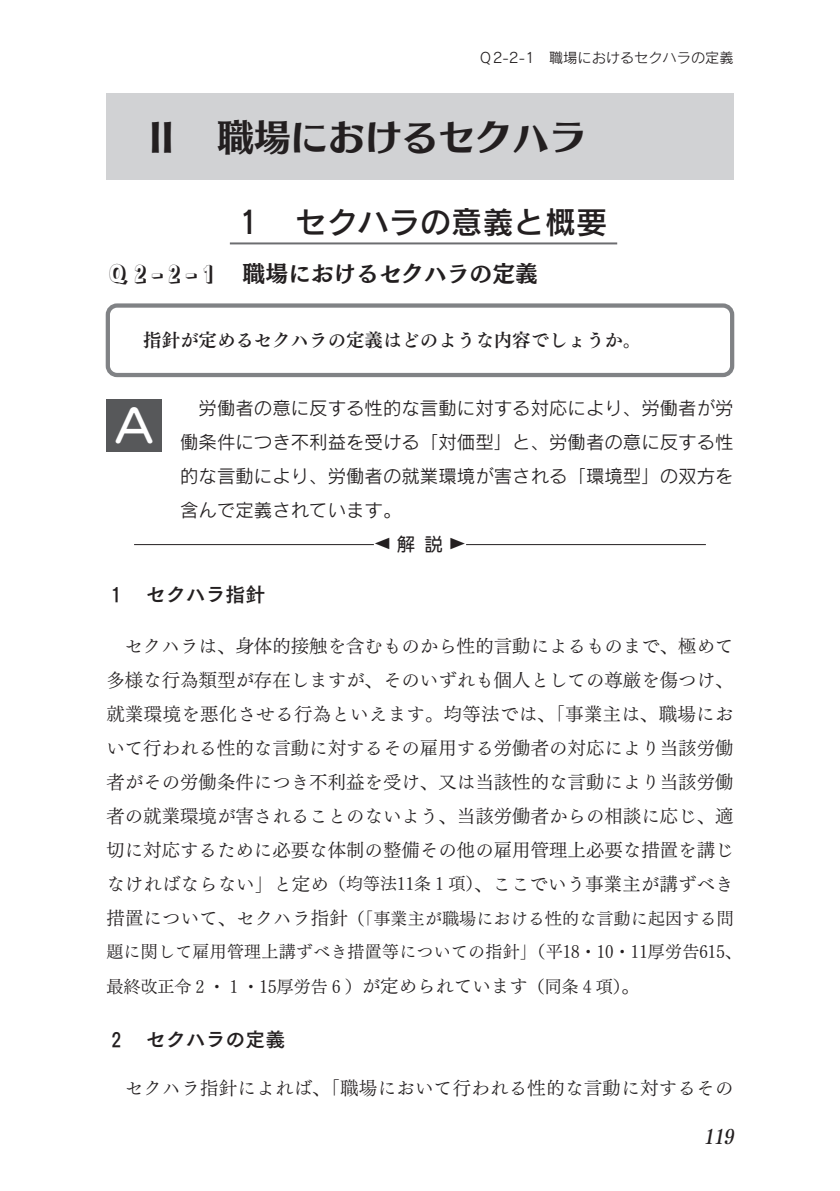
<style>
.page{position:relative;width:840px;height:1191px;background:#fff}
.page>*{position:absolute;margin:0;border:0;box-sizing:border-box;transform-origin:0 0}
.t1{font:45.4px "Seurat Pro N DB";color:#fff}
.t2{font:36.8px "Skip Pro N E";color:#231f20}
.t3{font:31.2px "Rodin Pro N DB";color:#231f20}
.t4{font:22.6px "Mode Min B Large Pro N B";color:#231f20}
.t5{font:22.6px "Rampart Std EB";color:#231f20}
.t6{font:19.8px "Tsuku Go Pro B";color:#231f20}
.t7{font:italic 19.8px "Tsuku Min Pr 5 N B";color:#231f20}
.t8{font:18.4px/34px "Tsuku Min Pr 6 N R";letter-spacing:.005em;color:#231f20;text-align:justify}
.t9{font:18.4px/34px "Rodin Pro N M";color:#231f20;text-align:justify}
.t10{font:18.4px "Tsuku Min Pr 6 N B";color:#231f20}
.t11{font:18.4px "Tsuku Min Pr 6 N R";letter-spacing:.005em;color:#231f20;scale:.7 1}
.t12{font:18.4px "Anito Std M";color:#231f20}
.t13{font:17px/34px "Tsuku Min Pr 6 N R";letter-spacing:.01em;color:#231f20}
.t14{font:14.2px "Rodin Pro N M";color:#231f20}
.s1{font-size:17px}
.s2{font-size:18.4px}
</style>
<div class="page">
<div style="left:106px;top:93px;width:627px;height:86px;background:#d1d2d4"></div>
<hr style="left:230px;top:242px;width:387px;height:2px;background:#6c6d70">
<div style="left:106px;top:303px;width:627px;height:74px;border:4px solid #808285;border-radius:9px"></div>
<hr style="left:134px;top:544px;width:239px;height:1px;background:#231f20">
<hr style="left:466px;top:544px;width:239px;height:1px;background:#231f20">
<div style="left:106px;top:399px;width:56px;height:52px;background:#57585a"></div>
<p class="t14" style="left:478px;top:48px;width:256px">Ｑ2-2-1　職場におけるセクハラの定義</p>
<h2 class="t2" style="left:143px;top:108px;width:444px">Ⅱ　職場におけるセクハラ</h2>
<h3 class="t3" style="left:240px;top:202px;width:368px">１　セクハラの意義と概要</h3>
<p class="t5" style="left:106px;top:258px;width:109px">Ｑ2-2-1</p>
<p class="t4" style="left:242px;top:254px;width:296px">職場におけるセクハラの定義</p>
<p class="t10" style="left:125px;top:323px;width:517px">　指針が定めるセクハラの定義はどのような内容でしょうか。</p>
<p class="t9" style="left:180px;top:390px;width:554px">　労働者の意に反する性的な言動に対する対応により、労働者が労働条件につき不利益を受ける「対価型」と、労働者の意に反する性的な言動により、労働者の就業環境が害される「環境型」の双方を含んで定義されています。</p>
<p class="t11" style="left:399px;top:537px;width:20px;rotate:90deg">▼</p>
<p class="t12" style="left:396px;top:532px;width:48px">解説</p>
<p class="t11" style="left:440px;top:550px;width:20px;rotate:-90deg">▼</p>
<p class="t6" style="left:111px;top:577px;width:155px">１　セクハラ指針</p>
<p class="t8" style="left:106px;top:627px;width:628px">　セクハラは、身体的接触を含むものから性的言動によるものまで、極めて多様な行為類型が存在しますが、そのいずれも個人としての尊厳を傷つけ、就業環境を悪化させる行為といえます。均等法では、「事業主は、職場において行われる性的な言動に対するその雇用する労働者の対応により当該労働者がその労働条件につき不利益を受け、又は当該性的な言動により当該労働者の就業環境が害されることのないよう、当該労働者からの相談に応じ、適切に対応するために必要な体制の整備その他の雇用管理上必要な措置を講じなければならない」と定め<span class="s1">（均等法11条１項）</span>、ここでいう事業主が講ずべき</p>
<p class="t13" style="left:106px;top:899px;width:636px"><span class="s2">措置について、セクハラ指針</span>（「事業主が職場における性的な言動に起因する問題に関して雇用管理上講ずべき措置等についての指針」（平18・10・11厚労告615、最終改正令 2 ・ 1 ・15厚労告 6 ）<span class="s2">が定められています</span>（同条４項）<span class="s2">。</span></p>
<p class="t6" style="left:111px;top:1022px;width:175px">２　セクハラの定義</p>
<p class="t8" style="left:106px;top:1069px;width:628px">　セクハラ指針によれば、「職場において行われる性的な言動に対するその</p>
<h1 class="t1" style="left:115px;top:395px;width:39px">A</h1>
<p class="t7" style="left:703px;top:1119px;width:37px">119</p>
</div>
